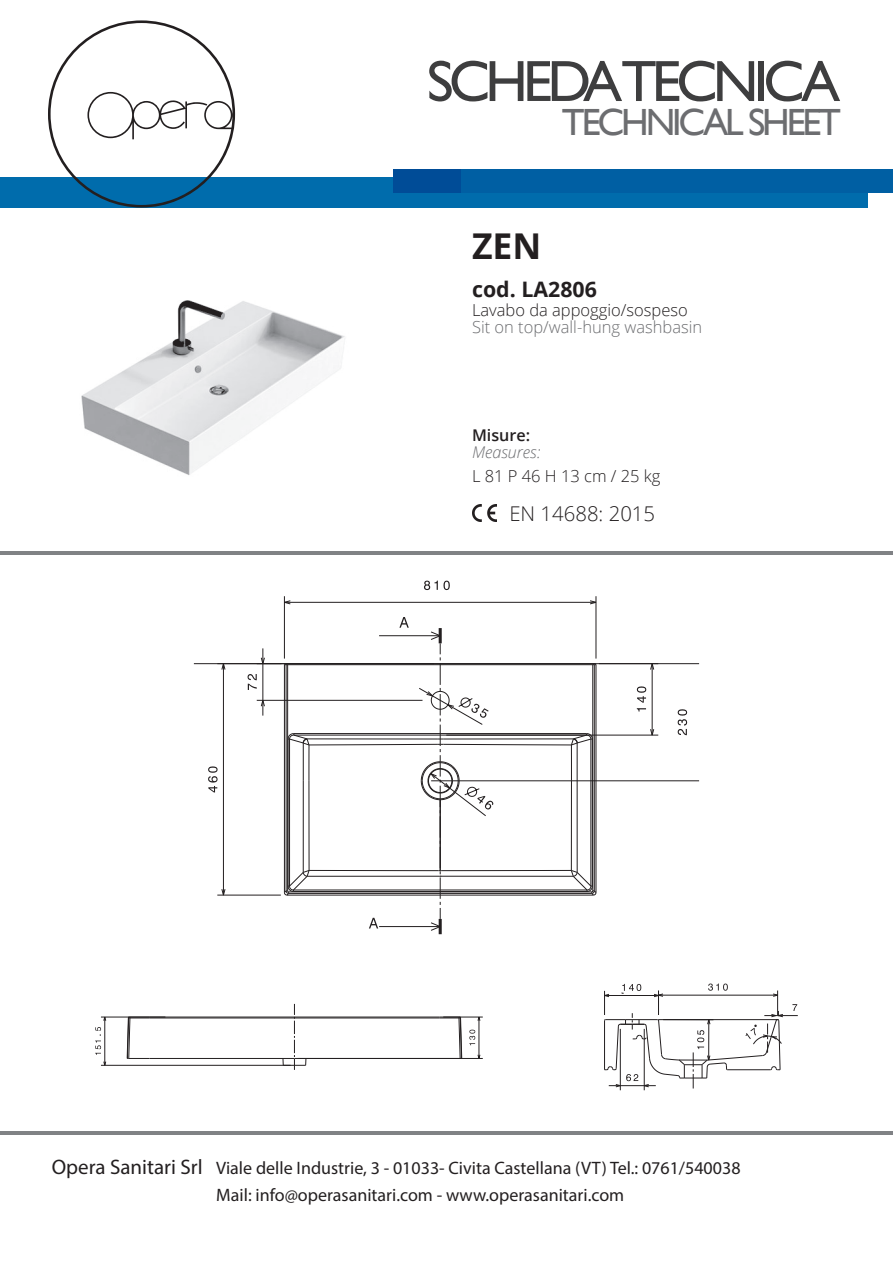
<style>
.page{position:relative;width:893px;height:1263px;background:#fff}
.page>*{position:absolute;margin:0;border:0;box-sizing:border-box;transform-origin:0 0}
.t1{font:58.35px "Gill Sans";letter-spacing:-.085em;color:#3e3e3f}
.t2{font:37.95px "Gill Sans";letter-spacing:-.085em;color:#6c6d70}
.t3{font:700 35.55px "Open Sans";color:#231f20}
.t4{font:700 21.3px "Open Sans";color:#231f20}
.t5{font:21px "Myriad Pro";color:#231f20}
.t6{font:300 20.4px "Open Sans";color:#231f20}
.t7{font:18px/27px "Myriad Pro";color:#231f20}
.t8{font:300 16.5px "Open Sans";color:#231f20}
.t9{font:300 16.5px "Open Sans";color:#6c6d70}
.t10{font:italic 300 16.2px "Open Sans";color:#6c6d70}
.t11{font:600 16.2px "Open Sans";color:#231f20}
</style>
<div class="page">
<div style="left:0;top:177px;width:868px;height:31px;background:#006cac"></div>
<div style="left:393px;top:169px;width:500px;height:24px;background:#005fa3"></div>
<div style="left:393px;top:169px;width:67px;height:24px;background:#004c97"></div>
<hr style="left:0;top:1131px;width:893px;height:3px;background:#808285">
<hr style="left:0;top:551px;width:893px;height:3px;background:#808285">
<img style="left:81px;top:300px;width:264px;height:175px">
<hr style="left:298px;top:1058px;width:185px;height:1px;background:#231f20">
<hr style="left:443px;top:1017px;width:40px;height:1px;background:#231f20">
<hr style="left:101px;top:1065px;width:190px;height:1px;background:#231f20">
<hr style="left:101px;top:1017px;width:64px;height:1px;background:#231f20">
<hr style="left:149px;top:1058px;width:145px;height:1px;background:#231f20">
<hr style="left:149px;top:1018px;width:145px;height:1px;background:#231f20">
<hr style="left:294px;top:1018px;width:145px;height:1px;background:#231f20">
<hr style="left:149px;top:1017px;width:290px;height:1px;background:#231f20">
<svg style="left:126px;top:1016px;width:23px;height:43px"></svg>
<svg style="left:439px;top:1016px;width:23px;height:42px"></svg>
<svg style="left:283px;top:1004px;width:24px;height:66px"></svg>
<svg style="left:469px;top:1030px;width:6px;height:15px"></svg>
<svg style="left:477px;top:1016px;width:4px;height:5px"></svg>
<hr style="left:479px;top:1017px;width:1px;height:41px;background:#231f20">
<svg style="left:95px;top:1027px;width:6px;height:28px"></svg>
<svg style="left:103px;top:1061px;width:4px;height:5px"></svg>
<svg style="left:103px;top:1016px;width:4px;height:5px"></svg>
<hr style="left:105px;top:1017px;width:1px;height:48px;background:#231f20">
<hr style="left:644px;top:1029px;width:1px;height:61px;background:#231f20">
<hr style="left:620px;top:1029px;width:1px;height:61px;background:#231f20">
<svg style="left:792px;top:1004px;width:5px;height:7px"></svg>
<svg style="left:604px;top:983px;width:180px;height:105px"></svg>
<hr style="left:764px;top:1015px;width:34px;height:1px;background:#231f20">
<hr style="left:284px;top:596px;width:1px;height:63px;background:#231f20">
<hr style="left:596px;top:596px;width:1px;height:63px;background:#231f20">
<hr style="left:217px;top:895px;width:64px;height:1px;background:#231f20">
<hr style="left:257px;top:700px;width:165px;height:1px;background:#231f20">
<hr style="left:431px;top:780px;width:268px;height:1px;background:#231f20">
<hr style="left:194px;top:663px;width:505px;height:1px;background:#231f20">
<hr style="left:446px;top:735px;width:212px;height:1px;background:#231f20">
<hr style="left:439px;top:919px;width:3px;height:15px;background:#231f20">
<svg style="left:284px;top:600px;width:7px;height:5px"></svg>
<svg style="left:589px;top:600px;width:8px;height:5px"></svg>
<hr style="left:284px;top:602px;width:312px;height:1px;background:#231f20">
<svg style="left:208px;top:766px;width:10px;height:26px"></svg>
<svg style="left:221px;top:664px;width:5px;height:6px"></svg>
<svg style="left:221px;top:888px;width:5px;height:8px"></svg>
<hr style="left:223px;top:664px;width:1px;height:231px;background:#231f20">
<svg style="left:248px;top:674px;width:9px;height:16px"></svg>
<svg style="left:261px;top:657px;width:4px;height:6px"></svg>
<svg style="left:261px;top:699px;width:4px;height:8px"></svg>
<hr style="left:263px;top:648px;width:1px;height:68px;background:#231f20">
<svg style="left:678px;top:709px;width:9px;height:26px"></svg>
<svg style="left:637px;top:686px;width:9px;height:25px"></svg>
<svg style="left:650px;top:728px;width:4px;height:8px"></svg>
<svg style="left:650px;top:664px;width:4px;height:6px"></svg>
<hr style="left:652px;top:664px;width:1px;height:71px;background:#231f20">
<svg style="left:284px;top:617px;width:313px;height:314px"></svg>
<svg style="left:424px;top:581px;width:26px;height:9px"></svg>
<svg style="left:48px;top:20px;width:187px;height:188px"></svg>
<img style="left:472px;top:504px;width:24px;height:18px">
<h1 class="t1" style="left:427px;top:47px;width:415px">SCHEDA TECNICA</h1>
<h2 class="t2" style="left:562px;top:100px;width:281px">TECHNICAL SHEET</h2>
<h3 class="t3" style="left:472px;top:221px;width:71px">ZEN</h3>
<p class="t4" style="left:472px;top:274px;width:126px">cod. LA2806</p>
<p class="t8" style="left:472px;top:298px;width:217px">Lavabo da appoggio/sospeso</p>
<p class="t9" style="left:472px;top:315px;width:232px">Sit on top/wall-hung washbasin</p>
<p class="t11" style="left:472px;top:424px;width:60px">Misure:</p>
<p class="t10" style="left:472px;top:441px;width:70px">Measures:</p>
<p class="t8" style="left:472px;top:465px;width:190px">L 81 P 46 H 13 cm / 25 kg</p>
<p class="t6" style="left:509px;top:499px;width:147px">EN 14688: 2015</p>
<p class="t5" style="left:52px;top:1154px;width:153px">Opera Sanitari Srl</p>
<p class="t7" style="left:216px;top:1154px;width:526px">Viale delle Industrie, 3 - 01033- Civita Castellana (VT) Tel.: 0761/540038<br>Mail: info@operasanitari.com - www.operasanitari.com</p>
</div>
